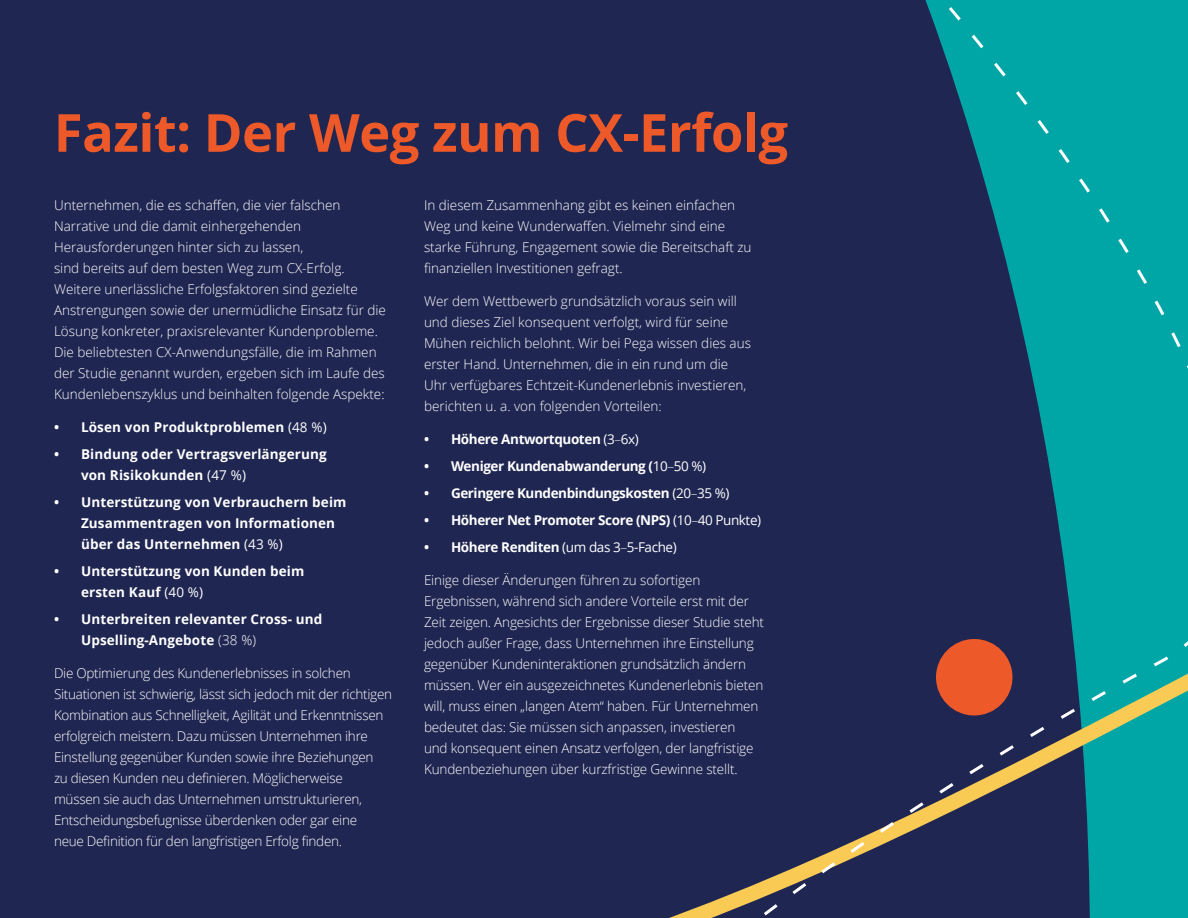
<style>
.page{position:relative;width:1188px;height:918px;background:#1f2651}
.page>*{position:absolute;margin:0;border:0;box-sizing:border-box;transform-origin:0 0}
.Body{font:700 52.5px "Open Sans";letter-spacing:-.01em;color:#ed5928}
.Body-2{font:300 13.5px/21px "Open Sans";letter-spacing:-.01em;color:#fff}
.t1{font:700 13.5px/21px "Open Sans";letter-spacing:.01em;color:#fff}
.t2{font:700 13.5px "Open Sans";letter-spacing:-.03em;color:#fff}
.s1{font-weight:400}
.s2{font-weight:300}
</style>
<div class="page">
<div style="left:1170px;top:5px;width:18px;height:651px;background:#00a6a6"></div>
<svg style="left:740px;top:0;width:430px;height:918px;background:#19516c"></svg>
<div style="left:936px;top:639px;width:76px;height:77px;background:#ed5929;border-radius:50%"></div>
<p class="Body" style="left:54px;top:96px;width:736px">Fazit: Der Weg zum CX-Erfolg</p>
<p class="Body-2" style="left:54px;top:194px;width:333px">Unternehmen, die es schaffen, die vier falschen Narrative und die damit einhergehenden Herausforderungen hinter sich zu lassen,<br>sind bereits auf dem besten Weg zum CX-Erfolg.<br>Weitere unerlässliche Erfolgsfaktoren sind gezielte Anstrengungen sowie der unermüdliche Einsatz für die Lösung konkreter, praxisrelevanter Kundenprobleme.<br>Die beliebtesten CX-Anwendungsfälle, die im Rahmen der Studie genannt wurden, ergeben sich im Laufe des Kundenlebenszyklus und beinhalten folgende Aspekte:</p>
<p class="t1" style="left:54px;top:416px;width:274px">• Lösen von Produktproblemen <span class="s1">(48 %)</span></p>
<p class="t1" style="left:81px;top:443px;width:247px;text-indent:-27px">• Bindung oder Vertragsverlängerung von Risikokunden <span class="s1">(47 %)</span></p>
<p class="t1" style="left:81px;top:491px;width:267px;text-indent:-27px">• Unterstützung von Verbrauchern beim<br>Zusammentragen von Informationen über das Unternehmen <span class="s1">(43 %)</span></p>
<p class="t1" style="left:81px;top:560px;width:225px;text-indent:-27px">• Unterstützung von Kunden beim ersten Kauf <span class="s1">(40 %)</span></p>
<p class="t1" style="left:81px;top:608px;width:243px;text-indent:-27px">• Unterbreiten relevanter Cross- und<br>Upselling-Angebote <span class="s2">(38 %)</span></p>
<p class="Body-2" style="left:54px;top:662px;width:340px">Die Optimierung des Kundenerlebnisses in solchen Situationen ist schwierig, lässt sich jedoch mit der richtigen Kombination aus Schnelligkeit, Agilität und Erkenntnissen erfolgreich meistern. Dazu müssen Unternehmen ihre Einstellung gegenüber Kunden sowie ihre Beziehungen<br>zu diesen Kunden neu definieren. Möglicherweise müssen sie auch das Unternehmen umstrukturieren, Entscheidungsbefugnisse überdenken oder gar eine<br>neue Definition für den langfristigen Erfolg finden.</p>
<p class="Body-2" style="left:424px;top:194px;width:329px">In diesem Zusammenhang gibt es keinen einfachen Weg und keine Wunderwaffen. Vielmehr sind eine starke Führung, Engagement sowie die Bereitschaft zu finanziellen Investitionen gefragt.</p>
<p class="Body-2" style="left:424px;top:290px;width:329px">Wer dem Wettbewerb grundsätzlich voraus sein will und dieses Ziel konsequent verfolgt, wird für seine Mühen reichlich belohnt. Wir bei Pega wissen dies aus erster Hand. Unternehmen, die in ein rund um die Uhr verfügbares Echtzeit-Kundenerlebnis investieren, berichten u. a. von folgenden Vorteilen:</p>
<p class="t2" style="left:424px;top:429px;width:216px">• Höhere Antwortquoten <span class="s1">(3</span><span class="s2">–</span><span class="s1">6x)</span></p>
<p class="t2" style="left:424px;top:456px;width:284px">• Weniger Kundenabwanderung (<span class="s1">10</span><span class="s2">–</span><span class="s1">50 %)</span></p>
<p class="t2" style="left:424px;top:483px;width:307px">• Geringere Kundenbindungskosten <span class="s1">(20</span><span class="s2">–</span><span class="s1">35 %)</span></p>
<p class="t2" style="left:424px;top:510px;width:339px">• Höherer Net Promoter Score (NPS) <span class="s1">(10</span><span class="s2">–</span><span class="s1">40 Punkte)</span></p>
<p class="t2" style="left:424px;top:537px;width:254px">• Höhere Renditen <span class="s1">(um das 3</span><span class="s2">–</span><span class="s1">5-Fache)</span></p>
<p class="Body-2" style="left:424px;top:569px;width:342px">Einige dieser Änderungen führen zu sofortigen Ergebnissen, während sich andere Vorteile erst mit der Zeit zeigen. Angesichts der Ergebnisse dieser Studie steht jedoch außer Frage, dass Unternehmen ihre Einstellung gegenüber Kundeninteraktionen grundsätzlich ändern müssen. Wer ein ausgezeichnetes Kundenerlebnis bieten will, muss einen „langen Atem“ haben. Für Unternehmen bedeutet das: Sie müssen sich anpassen, investieren<br>und konsequent einen Ansatz verfolgen, der langfristige Kundenbeziehungen über kurzfristige Gewinne stellt.</p>
</div>
